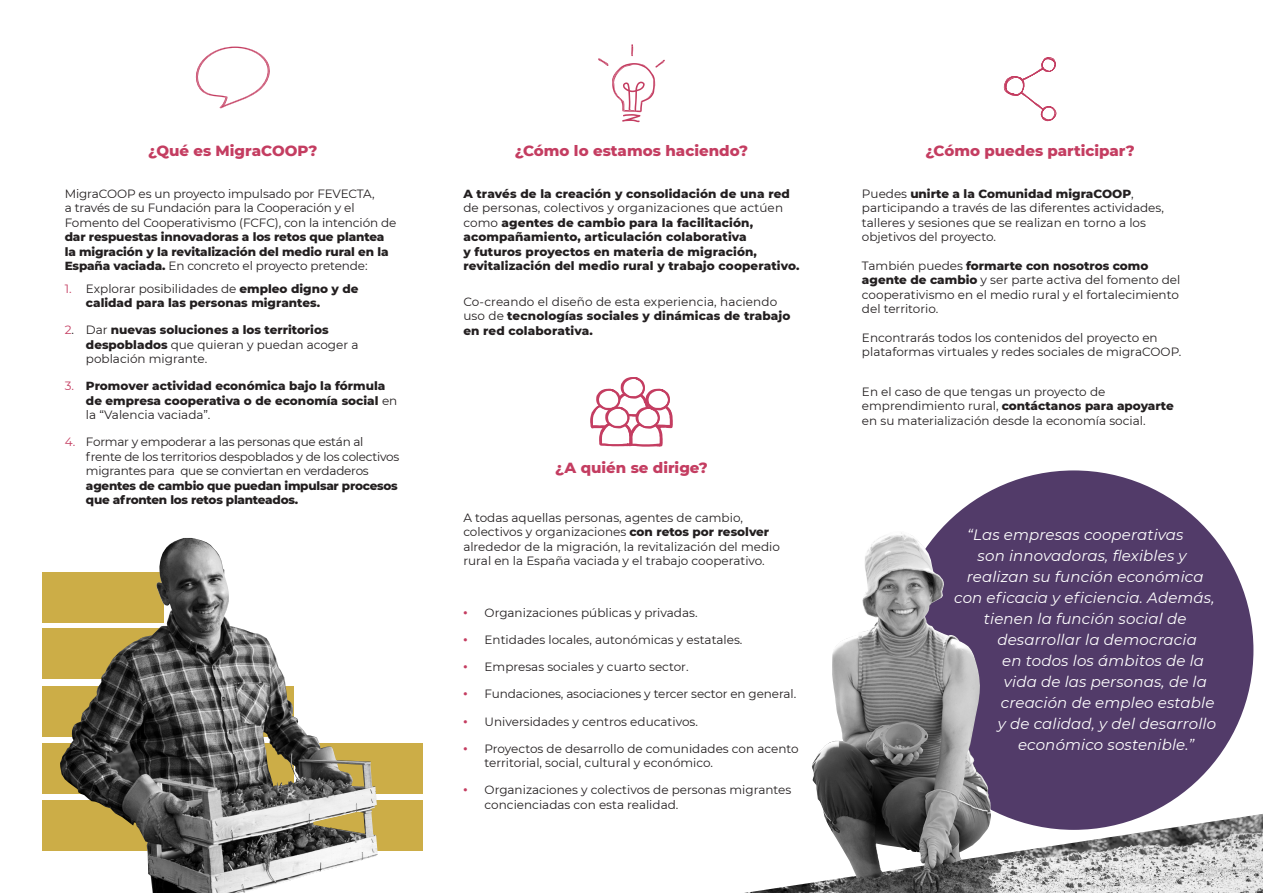
<style>
.page{position:relative;width:1263px;height:893px;background:#fff}
.page>*{position:absolute;margin:0;border:0;box-sizing:border-box;transform-origin:0 0}
.CITA{font:italic 15px "Montserrat";letter-spacing:.01em;color:#fff}
.SUBTITULOS{font:800 15px "Montserrat";color:#c43d61}
.PARRAFO{font:12px/14.4px "Montserrat";color:#231f20}
.VINYETA{font:12px/14.4px "Montserrat";color:#231f20}
.PARRAFO-2{font:800 12px/14.4px "Montserrat";letter-spacing:.01em;color:#231f20}
.VINYETA-2{font:12px/14.4px "Montserrat";letter-spacing:-.02em;color:#231f20}
.VINYETA-3{font:800 12px/14.4px "Montserrat";color:#231f20}
.s1{font-weight:800}
.s2{font-weight:400;color:#c43d61}
.s3{font-weight:400}
.s4{color:#c43d61}
</style>
<div class="page">
<div style="left:894px;top:470px;width:359px;height:360px;background:#523b69;border-radius:50%"></div>
<div style="left:302px;top:800px;width:121px;height:50px;background:#ccad47"></div>
<div style="left:302px;top:743px;width:121px;height:50px;background:#ccad47"></div>
<div style="left:43px;top:800px;width:121px;height:50px;background:#ccad47"></div>
<div style="left:43px;top:743px;width:121px;height:50px;background:#ccad47"></div>
<div style="left:43px;top:686px;width:121px;height:50px;background:#ccad47"></div>
<div style="left:43px;top:628px;width:121px;height:51px;background:#ccad47"></div>
<div style="left:43px;top:572px;width:121px;height:51px;background:#ccad47"></div>
<svg style="left:196px;top:47px;width:74px;height:61px"></svg>
<svg style="left:590px;top:377px;width:83px;height:69px"></svg>
<svg style="left:598px;top:44px;width:67px;height:78px"></svg>
<svg style="left:1004px;top:57px;width:52px;height:64px"></svg>
<img style="left:744px;top:531px;width:519px;height:362px">
<img style="left:60px;top:538px;width:317px;height:355px">
<p class="SUBTITULOS" style="left:148px;top:139px;width:171px">¿Qué es MigraCOOP?</p>
<p class="PARRAFO" style="left:65px;top:186px;width:333px">MigraCOOP es un proyecto impulsado por FEVECTA,<br>a través de su Fundación para la Cooperación y el Fomento del Cooperativismo (FCFC), con la intención de <span class="s1">dar respuestas innovadoras a los retos que plantea la migración y la revitalización del medio rural en la España vaciada.</span> En concreto el proyecto pretende:</p>
<p class="VINYETA-3" style="left:86px;top:281px;width:274px;text-indent:-21px"><span class="s2">1.</span> <span class="s3">Explorar posibilidades de</span> empleo digno y de calidad para las personas migrantes.</p>
<p class="VINYETA" style="left:86px;top:323px;width:274px;text-indent:-21px"><span class="s4">2</span>. Dar <span class="s1">nuevas soluciones a los territorios despoblados</span> que quieran y puedan acoger a población migrante.</p>
<p class="VINYETA-3" style="left:86px;top:378px;width:313px;text-indent:-21px"><span class="s2">3.</span> Promover actividad económica bajo la fórmula de empresa cooperativa o de economía social <span class="s3">en la “Valencia vaciada”.</span></p>
<p class="VINYETA-2" style="left:86px;top:434px;width:315px;text-indent:-21px"><span class="s4">4.</span> Formar y empoderar a las personas que están al frente de los territorios despoblados y de los colectivos migrantes para que se conviertan en verdaderos <span class="s1">agentes de cambio que puedan impulsar procesos que afronten los retos planteados.</span></p>
<p class="SUBTITULOS" style="left:515px;top:139px;width:235px">¿Cómo lo estamos haciendo?</p>
<p class="PARRAFO-2" style="left:463px;top:186px;width:338px">A través de la creación y consolidación de una red <span class="s3">de personas, colectivos y organizaciones que actúen como</span> agentes de cambio para la facilitación, acompañamiento, articulación colaborativa<br>y futuros proyectos en materia de migración, revitalización del medio rural y trabajo cooperativo.</p>
<p class="PARRAFO-2" style="left:463px;top:294px;width:329px"><span class="s3">Co-creando el diseño de esta experiencia, haciendo uso de</span> tecnologías sociales y dinámicas de trabajo en red colaborativa.</p>
<p class="SUBTITULOS" style="left:555px;top:456px;width:154px">¿A quién se dirige?</p>
<p class="PARRAFO" style="left:463px;top:510px;width:318px">A todas aquellas personas, agentes de cambio, colectivos y organizaciones <span class="s1">con retos por resolver </span>alrededor de la migración, la revitalización del medio rural en la España vaciada y el trabajo cooperativo.</p>
<p class="VINYETA" style="left:463px;top:605px;width:236px"><span class="s4">•</span> Organizaciones públicas y privadas.</p>
<p class="VINYETA" style="left:463px;top:632px;width:281px"><span class="s4">•</span> Entidades locales, autonómicas y estatales.</p>
<p class="VINYETA" style="left:463px;top:659px;width:227px"><span class="s4">•</span> Empresas sociales y cuarto sector.</p>
<p class="VINYETA" style="left:463px;top:686px;width:334px"><span class="s4">•</span> Fundaciones, asociaciones y tercer sector en general.</p>
<p class="VINYETA" style="left:463px;top:714px;width:236px"><span class="s4">•</span> Universidades y centros educativos.</p>
<p class="VINYETA" style="left:485px;top:741px;width:316px;text-indent:-21px"><span class="s4">•</span> Proyectos de desarrollo de comunidades con acento territorial, social, cultural y económico.</p>
<p class="VINYETA" style="left:485px;top:782px;width:308px;text-indent:-21px"><span class="s4">•</span> Organizaciones y colectivos de personas migrantes concienciadas con esta realidad.</p>
<p class="SUBTITULOS" style="left:925px;top:139px;width:211px">¿Cómo puedes participar?</p>
<p class="PARRAFO" style="left:862px;top:186px;width:303px">Puedes <span class="s1">unirte a la Comunidad migraCOOP</span>, participando a través de las diferentes actividades, talleres y sesiones que se realizan en torno a los objetivos del proyecto.</p>
<p class="PARRAFO" style="left:862px;top:258px;width:320px">También puedes <span class="s1">formarte con nosotros como agente de cambio</span> y ser parte activa del fomento del cooperativismo en el medio rural y el fortalecimiento del territorio.</p>
<p class="PARRAFO" style="left:862px;top:330px;width:321px">Encontrarás todos los contenidos del proyecto en plataformas virtuales y redes sociales de migraCOOP.</p>
<p class="PARRAFO" style="left:862px;top:384px;width:313px">En el caso de que tengas un proyecto de emprendimiento rural, <span class="s1">contáctanos para apoyarte </span>en su materialización desde la economía social.</p>
<p class="CITA" style="left:967px;top:524px;width:218px">“Las empresas cooperativas</p>
<p class="CITA" style="left:978px;top:545px;width:211px">son innovadoras, flexibles y</p>
<p class="CITA" style="left:967px;top:566px;width:238px">realizan su función económica</p>
<p class="CITA" style="left:954px;top:587px;width:262px">con eficacia y eficiencia. Además,</p>
<p class="CITA" style="left:984px;top:608px;width:204px">tienen la función social de</p>
<p class="CITA" style="left:997px;top:629px;width:201px">desarrollar la democracia</p>
<p class="CITA" style="left:1002px;top:650px;width:203px">en todos los ámbitos de la</p>
<p class="CITA" style="left:1004px;top:671px;width:205px">vida de las personas, de la</p>
<p class="CITA" style="left:1001px;top:692px;width:215px">creación de empleo estable</p>
<p class="CITA" style="left:998px;top:713px;width:220px">y de calidad, y del desarrollo</p>
<p class="CITA" style="left:1018px;top:734px;width:178px">económico sostenible.”</p>
</div>
